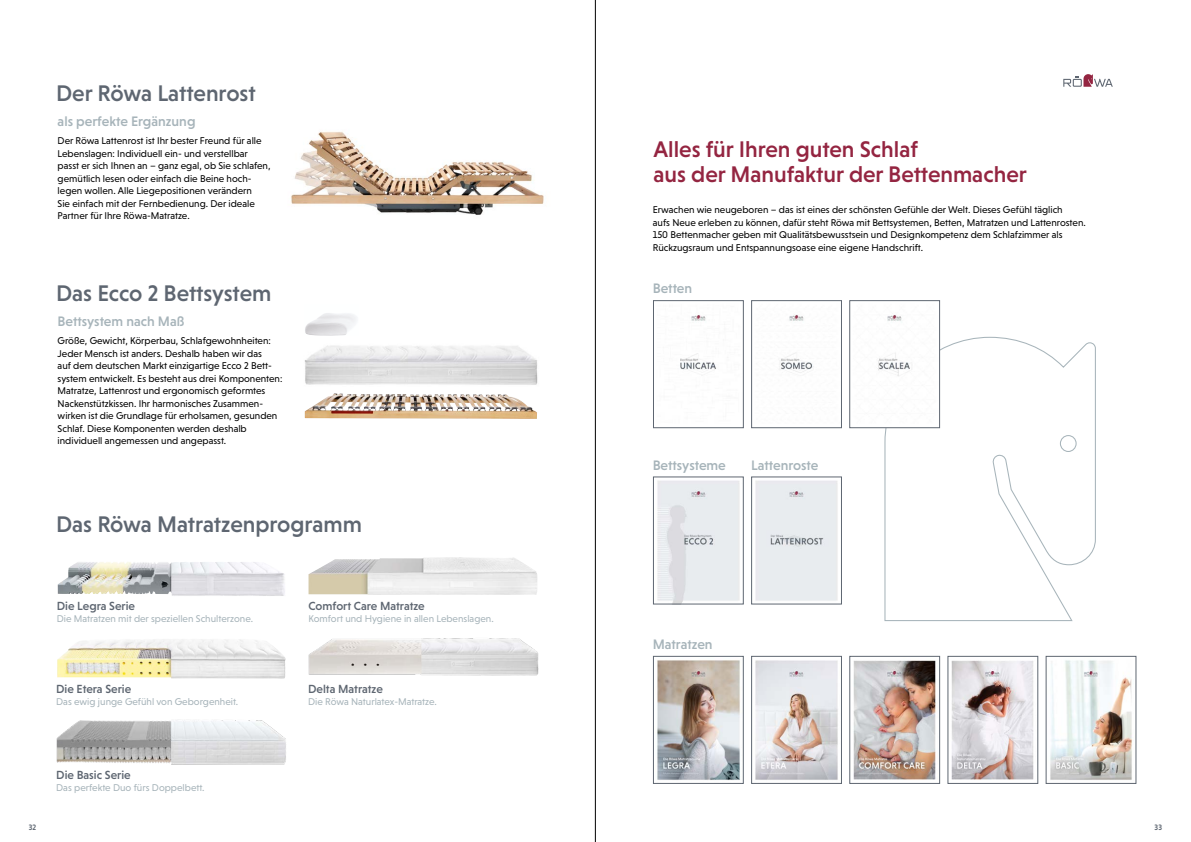
<style>
.page{position:relative;width:1191px;height:842px;background:#fff}
.page>*{position:absolute;margin:0;border:0;box-sizing:border-box;transform-origin:0 0}
.t1{font:500 23px "Niveau Grotesk";letter-spacing:-.005em;color:#5e6671}
.t2{font:500 23px/25px "Niveau Grotesk";color:#942541}
.t3{font:500 14px "Niveau Grotesk";color:#a7b4ba}
.t4{font:500 12px "Niveau Grotesk";color:#5e6671}
.t5{font:10px/12.5px "Niveau Grotesk";color:#000}
.t6{font:10px "Niveau Grotesk";color:#a7b4ba}
.t7{font:500 8px "Niveau Grotesk";color:#5e6671}
</style>
<div class="page">
<img style="left:291px;top:132px;width:253px;height:83px">
<img style="left:58px;top:562px;width:158px;height:34px">
<img style="left:57px;top:639px;width:229px;height:40px">
<img style="left:56px;top:720px;width:230px;height:44px">
<img style="left:308px;top:557px;width:229px;height:38px">
<img style="left:308px;top:638px;width:230px;height:38px">
<img style="left:305px;top:313px;width:51px;height:22px">
<img style="left:305px;top:393px;width:232px;height:26px">
<img style="left:305px;top:345px;width:233px;height:40px">
<svg style="left:884px;top:336px;width:212px;height:286px"></svg>
<img style="left:657px;top:660px;width:83px;height:120px">
<div style="left:653px;top:656px;width:90px;height:127px;border:1px solid #5e6671"></div>
<img style="left:755px;top:660px;width:83px;height:120px">
<div style="left:751px;top:656px;width:90px;height:127px;border:1px solid #5e6671"></div>
<img style="left:853px;top:660px;width:83px;height:120px">
<div style="left:849px;top:656px;width:90px;height:127px;border:1px solid #5e6671"></div>
<img style="left:951px;top:660px;width:83px;height:120px">
<div style="left:947px;top:656px;width:91px;height:127px;border:1px solid #5e6671"></div>
<img style="left:1050px;top:660px;width:83px;height:120px">
<img style="left:657px;top:480px;width:83px;height:122px">
<div style="left:653px;top:477px;width:90px;height:127px;border:1px solid #5e6671"></div>
<img style="left:779px;top:315px;width:35px;height:58px">
<div style="left:751px;top:300px;width:90px;height:128px;border:1px solid #5e6671"></div>
<img style="left:878px;top:315px;width:59px;height:111px">
<div style="left:849px;top:300px;width:90px;height:128px;border:1px solid #5e6671"></div>
<img style="left:755px;top:480px;width:83px;height:121px">
<img style="left:680px;top:315px;width:36px;height:55px">
<div style="left:653px;top:300px;width:90px;height:128px;border:1px solid #5e6671"></div>
<hr style="left:595px;top:0;width:1px;height:842px;background:#000">
<svg style="left:1063px;top:74px;width:49px;height:13px"></svg>
<h1 class="t1" style="left:56px;top:80px;width:201px">Der Röwa Lattenrost</h1>
<h2 class="t3" style="left:58px;top:113px;width:139px">als perfekte Ergänzung</h2>
<p class="t5" style="left:58px;top:135px;width:214px">Der Röwa Lattenrost ist Ihr bester Freund für alle Lebenslagen: Individuell ein- und verstellbar passt er sich Ihnen an – ganz egal, ob Sie schlafen, gemütlich lesen oder einfach die Beine hoch&shy;legen wollen. Alle Liegepositionen verändern<br>Sie einfach mit der Fernbedienung. Der ideale Partner für Ihre Röwa-Matratze.</p>
<h1 class="t1" style="left:56px;top:280px;width:217px">Das Ecco 2 Bettsystem</h1>
<h2 class="t3" style="left:58px;top:313px;width:128px">Bettsystem nach Maß</h2>
<p class="t5" style="left:58px;top:335px;width:226px">Größe, Gewicht, Körperbau, Schlafgewohnheiten:<br>Jeder Mensch ist anders. Deshalb haben wir das<br>auf dem deutschen Markt einzigartige Ecco 2 Bett&shy;system entwickelt. Es besteht aus drei Komponenten:<br>Matratze, Lattenrost und ergonomisch geformtes Nackenstützkissen. Ihr harmonisches Zusammen&shy;wirken ist die Grundlage für erholsamen, gesunden Schlaf. Diese Komponenten werden deshalb individuell angemessen und angepasst.</p>
<h1 class="t1" style="left:56px;top:511px;width:307px">Das Röwa Matratzenprogramm</h1>
<p class="t4" style="left:57px;top:599px;width:80px">Die Legra Serie</p>
<p class="t6" style="left:57px;top:613px;width:198px">Die Matratzen mit der speziellen Schulterzone.</p>
<p class="t4" style="left:56px;top:682px;width:77px">Die Etera Serie</p>
<p class="t6" style="left:56px;top:696px;width:183px">Das ewig junge Gefühl von Geborgenheit.</p>
<p class="t7" style="left:29px;top:823px;width:9px">32</p>
<p class="t4" style="left:56px;top:768px;width:76px">Die Basic Serie</p>
<p class="t6" style="left:56px;top:781px;width:150px">Das perfekte Duo fürs Doppelbett.</p>
<p class="t4" style="left:308px;top:599px;width:118px">Comfort Care Matratze</p>
<p class="t6" style="left:308px;top:613px;width:187px">Komfort und Hygiene in allen Lebenslagen.</p>
<p class="t4" style="left:308px;top:682px;width:76px">Delta Matratze</p>
<p class="t6" style="left:308px;top:696px;width:130px">Die Röwa Naturlatex-Matratze.</p>
<h1 class="t2" style="left:653px;top:136px;width:375px">Alles für Ihren guten Schlaf<br>aus der Manufaktur der Bettenmacher</h1>
<p class="t5" style="left:653px;top:203px;width:434px">Erwachen wie neugeboren – das ist eines der schönsten Gefühle der Welt. Dieses Gefühl täglich<br>aufs Neue erleben zu können, dafür steht Röwa mit Bettsystemen, Betten, Matratzen und Lattenrosten.<br>150 Bettenmacher geben mit Qualitätsbewusstsein und Designkompetenz dem Schlafzimmer als Rückzugsraum und Entspannungsoase eine eigene Handschrift.</p>
<h2 class="t3" style="left:653px;top:280px;width:41px">Betten</h2>
<h2 class="t3" style="left:652px;top:457px;width:75px">Bettsysteme</h2>
<h2 class="t3" style="left:751px;top:457px;width:69px">Lattenroste</h2>
<h2 class="t3" style="left:653px;top:636px;width:61px">Matratzen</h2>
<p class="t7" style="left:1154px;top:823px;width:9px">33</p>
</div>
